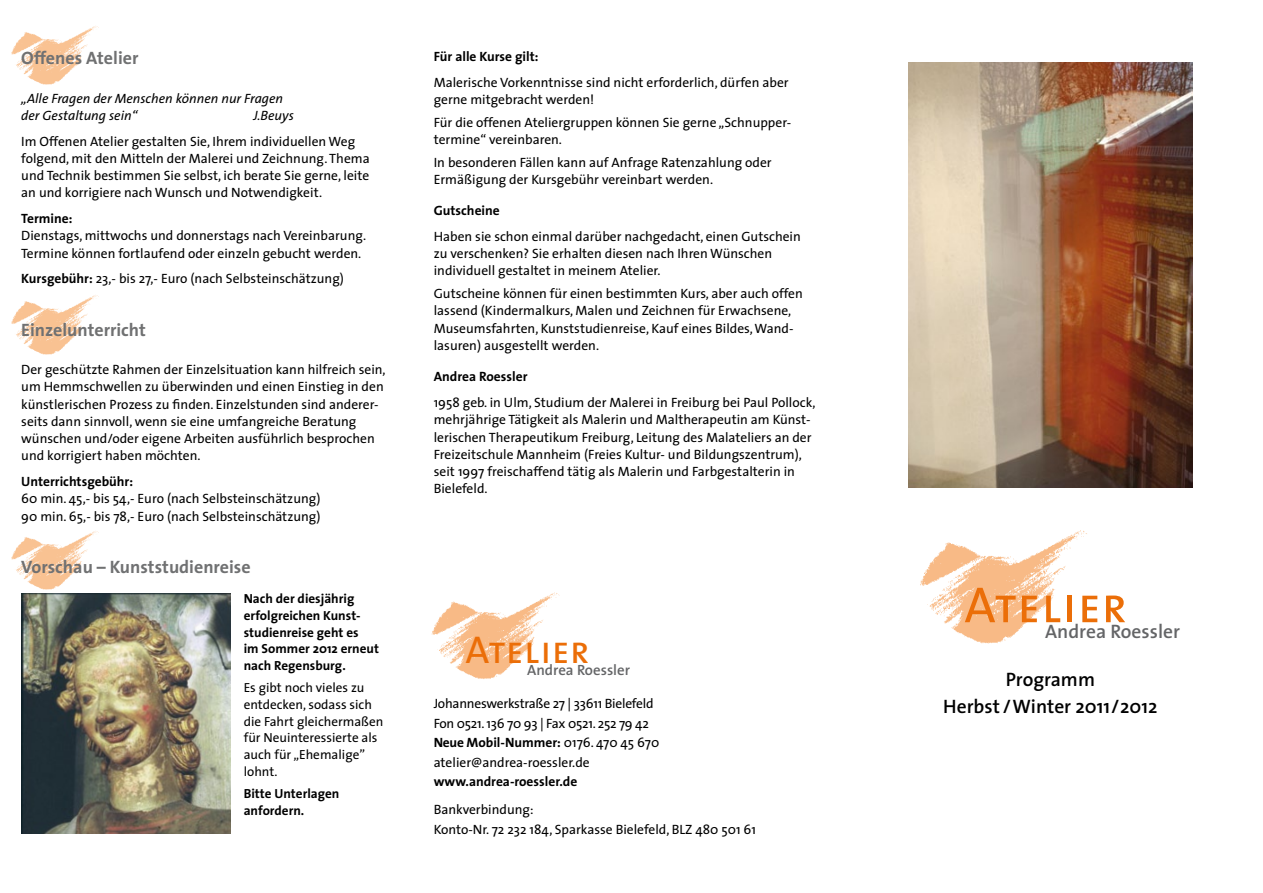
<style>
.page{position:relative;width:1263px;height:893px;background:#fff}
.page>*{position:absolute;margin:0;border:0;box-sizing:border-box;transform-origin:0 0}
.t1{font:51px "The Sans Caps";letter-spacing:.01em;color:#eb6e08}
.t2{font:38.85px "The Sans Caps";letter-spacing:.01em;color:#eb6e08}
.t3{font:600 19.5px/27px "The Sans";color:#000;text-align:center}
.t4{font:600 19.5px "The Sans";color:#646567}
.t5{font:700 18px "The Sans";color:#707172}
.t6{font:600 14.85px "The Sans";color:#646567}
.t7{font:13.5px/17.2px "The Sans";color:#000}
.t8{font:13.5px/19.5px "The Sans";letter-spacing:-.02em;color:#000}
.t9{font:700 13.5px "The Sans";color:#000}
.t10{font:italic 13.5px/17.2px "The Sans";color:#000}
.t11{font:700 13.2px/17px "The Sans";color:#000}
.t12{font:13.2px/17px "The Sans";color:#000}
.s1{font-weight:700}
</style>
<div class="page">
<img style="left:11px;top:531px;width:88px;height:59px">
<img style="left:908px;top:62px;width:284px;height:426px">
<img style="left:920px;top:530px;width:167px;height:114px">
<img style="left:431px;top:592px;width:129px;height:87px">
<img style="left:11px;top:26px;width:88px;height:59px">
<img style="left:11px;top:295px;width:88px;height:60px">
<img style="left:21px;top:594px;width:210px;height:239px">
<h3 class="t5" style="left:21px;top:43px;width:119px">Offenes Atelier</h3>
<p class="t10" style="left:21px;top:89px;width:263px">„Alle Fragen der Menschen können nur Fragen der Gestaltung sein“</p>
<p class="t10" style="left:254px;top:106px;width:42px">J.Beuys</p>
<p class="t7" style="left:21px;top:132px;width:350px">Im Offenen Atelier gestalten Sie, Ihrem individuellen Weg folgend, mit den Mitteln der Malerei und Zeichnung. Thema und Technik bestimmen Sie selbst, ich berate Sie gerne, leite an und korrigiere nach Wunsch und Notwendigkeit.</p>
<p class="t9" style="left:21px;top:207px;width:53px">Termine:</p>
<p class="t7" style="left:21px;top:227px;width:346px">Dienstags, mittwochs und donnerstags nach Vereinbarung.<br>Termine können fortlaufend oder einzeln gebucht werden.</p>
<p class="t7" style="left:21px;top:270px;width:324px"><span class="s1">Kursgebühr:</span> 23,- bis 27,- Euro (nach Selbsteinschätzung)</p>
<h3 class="t5" style="left:21px;top:314px;width:126px">Einzelunterricht</h3>
<p class="t7" style="left:21px;top:361px;width:366px">Der geschützte Rahmen der Einzelsituation kann hilfreich sein, um Hemmschwellen zu überwinden und einen Einstieg in den künstlerischen Prozess zu finden. Einzelstunden sind anderer&shy;seits dann sinnvoll, wenn sie eine umfangreiche Beratung wünschen und/oder eigene Arbeiten ausführlich besprochen und korrigiert haben möchten.</p>
<p class="t9" style="left:21px;top:470px;width:113px">Unterrichtsgebühr:</p>
<p class="t7" style="left:21px;top:490px;width:301px">60 min. 45,- bis 54,- Euro (nach Selbsteinschätzung)<br>90 min. 65,- bis 78,- Euro (nach Selbsteinschätzung)</p>
<h3 class="t5" style="left:21px;top:552px;width:231px">Vorschau – Kunststudienreise</h3>
<p class="t11" style="left:244px;top:589px;width:137px">Nach der diesjährig erfolgreichen Kunst&shy;studienreise geht es<br>im Sommer 2012 erneut nach Regensburg.</p>
<p class="t12" style="left:244px;top:678px;width:141px">Es gibt noch vieles zu entdecken, sodass sich die Fahrt gleichermaßen für Neuinteressierte als auch für „Ehemalige” lohnt.</p>
<p class="t11" style="left:244px;top:784px;width:97px">Bitte Unterlagen anfordern.</p>
<p class="t9" style="left:434px;top:45px;width:106px">Für alle Kurse gilt:</p>
<p class="t7" style="left:434px;top:73px;width:356px">Malerische Vorkenntnisse sind nicht erforderlich, dürfen aber gerne mitgebracht werden!</p>
<p class="t7" style="left:434px;top:113px;width:359px">Für die offenen Ateliergruppen können Sie gerne „Schnupper&shy;termine“ vereinbaren.</p>
<p class="t7" style="left:434px;top:153px;width:339px">In besonderen Fällen kann auf Anfrage Ratenzahlung oder<br>Ermäßigung der Kursgebühr vereinbart werden.</p>
<p class="t9" style="left:434px;top:199px;width:68px">Gutscheine</p>
<p class="t7" style="left:434px;top:227px;width:369px">Haben sie schon einmal darüber nachgedacht, einen Gutschein zu verschenken? Sie erhalten diesen nach Ihren Wünschen individuell gestaltet in meinem Atelier.</p>
<p class="t7" style="left:434px;top:285px;width:370px">Gutscheine können für einen bestimmten Kurs, aber auch offen lassend (Kindermalkurs, Malen und Zeichnen für Erwachsene, Museumsfahrten, Kunststudienreise, Kauf eines Bildes, Wand&shy;lasuren) ausgestellt werden.</p>
<p class="t9" style="left:434px;top:365px;width:95px">Andrea Roessler</p>
<p class="t7" style="left:434px;top:393px;width:383px">1958 geb. in Ulm, Studium der Malerei in Freiburg bei Paul Pollock, mehrjährige Tätigkeit als Malerin und Maltherapeutin am Künst&shy;lerischen Therapeutikum Freiburg, Leitung des Malateliers an der Freizeitschule Mannheim (Freies Kultur- und Bildungszentrum), seit 1997 freischaffend tätig als Malerin und Farbgestalterin in Bielefeld.</p>
<h2 class="t2" style="left:465px;top:617px;width:126px">Atelier</h2>
<p class="t6" style="left:527px;top:657px;width:104px">Andrea Roessler</p>
<p class="t8" style="left:434px;top:693px;width:227px">Johanneswerkstraße 27 | 33611 Bielefeld Fon 0521. 136 70 93 | Fax 0521. 252 79 42<br><span class="s1">Neue Mobil-Nummer:</span> 0176. 470 45 670 atelier@andrea-roessler.de</p>
<p class="t9" style="left:434px;top:770px;width:145px">www.andrea-roessler.de</p>
<p class="t7" style="left:434px;top:799px;width:324px;line-height:19.5px">Bankverbindung:<br>Konto-Nr. 72 232 184, Sparkasse Bielefeld, BLZ 480 501 61</p>
<h1 class="t1" style="left:964px;top:563px;width:164px">Atelier</h1>
<h3 class="t4" style="left:1045px;top:615px;width:136px">Andrea Roessler</h3>
<h3 class="t3" style="left:943px;top:665px;width:216px">Programm<br>Herbst /Winter 2011/2012</h3>
</div>
